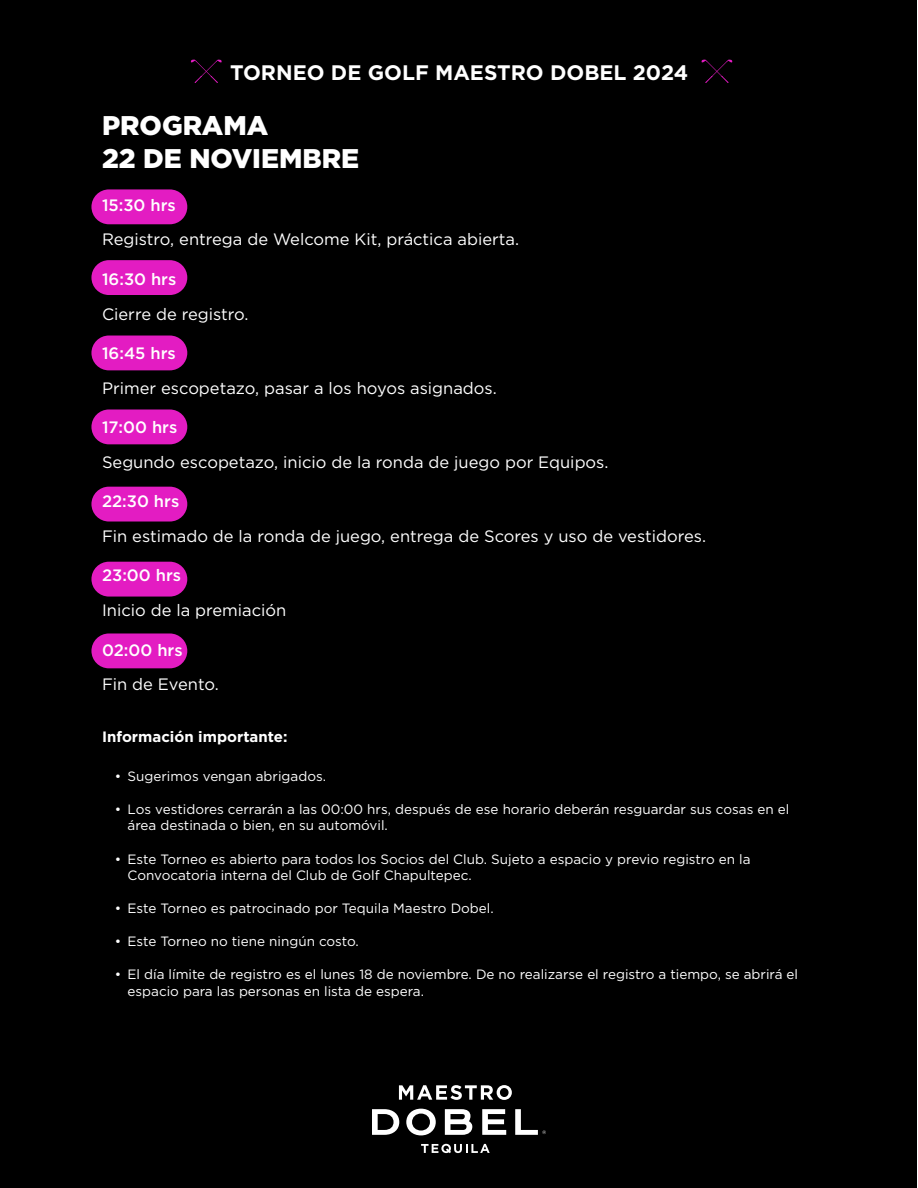
<style>
.page{position:relative;width:918px;height:1188px;background:#fff}
.page>*{position:absolute;margin:0;border:0;box-sizing:border-box;transform-origin:0 0}
.t1{font:900 27px/32.4px "Gotham";color:#fff}
.t2{font:700 21px "Gotham";color:#fff}
.t3{font:16.5px "Gotham";color:#fff}
.t4{font:500 16.5px "Gotham";color:#fff}
.t5{font:700 15px "Gotham";color:#fff}
.t6{font:13.5px/16.2px "Gotham";color:#fff}
</style>
<div class="page">
<div style="left:0;top:0;width:917px;height:1188px;background:#000"></div>
<svg style="left:482px;top:1109px;width:24px;height:26px"></svg>
<svg style="left:445px;top:1109px;width:27px;height:26px"></svg>
<svg style="left:406px;top:1109px;width:30px;height:26px"></svg>
<svg style="left:372px;top:1109px;width:27px;height:26px"></svg>
<svg style="left:515px;top:1109px;width:31px;height:26px"></svg>
<svg style="left:421px;top:1144px;width:69px;height:9px"></svg>
<svg style="left:399px;top:1085px;width:113px;height:15px"></svg>
<svg style="left:191px;top:59px;width:31px;height:24px"></svg>
<svg style="left:702px;top:59px;width:30px;height:24px"></svg>
<div style="left:91px;top:189px;width:96px;height:35px;background:#e31cc2;border-radius:17px"></div>
<div style="left:91px;top:260px;width:96px;height:35px;background:#e31cc2;border-radius:17px"></div>
<div style="left:91px;top:336px;width:96px;height:34px;background:#e31cc2;border-radius:17px"></div>
<div style="left:91px;top:409px;width:96px;height:35px;background:#e31cc2;border-radius:17px"></div>
<div style="left:91px;top:487px;width:96px;height:35px;background:#e31cc2;border-radius:17px"></div>
<div style="left:91px;top:562px;width:96px;height:35px;background:#e31cc2;border-radius:17px"></div>
<div style="left:91px;top:633px;width:96px;height:35px;background:#e31cc2;border-radius:17px"></div>
<h2 class="t2" style="left:230px;top:58px;width:460px">TORNEO DE GOLF MAESTRO DOBEL 2024</h2>
<h1 class="t1" style="left:102px;top:109px;width:259px">PROGRAMA<br>22 DE NOVIEMBRE</h1>
<p class="t4" style="left:102px;top:194px;width:75px">15:30 hrs</p>
<p class="t3" style="left:102px;top:229px;width:419px">Registro, entrega de Welcome Kit, práctica abierta.</p>
<p class="t4" style="left:102px;top:268px;width:76px">16:30 hrs</p>
<p class="t3" style="left:102px;top:303px;width:148px">Cierre de registro.</p>
<p class="t4" style="left:102px;top:343px;width:75px">16:45 hrs</p>
<p class="t3" style="left:102px;top:377px;width:396px">Primer escopetazo, pasar a los hoyos asignados.</p>
<p class="t4" style="left:102px;top:417px;width:77px">17:00 hrs</p>
<p class="t3" style="left:102px;top:451px;width:508px">Segundo escopetazo, inicio de la ronda de juego por Equipos.</p>
<p class="t4" style="left:102px;top:491px;width:79px">22:30 hrs</p>
<p class="t3" style="left:102px;top:525px;width:606px">Fin estimado de la ronda de juego, entrega de Scores y uso de vestidores.</p>
<p class="t4" style="left:102px;top:565px;width:81px">23:00 hrs</p>
<p class="t3" style="left:102px;top:600px;width:186px">Inicio de la premiación</p>
<p class="t4" style="left:102px;top:639px;width:82px">02:00 hrs</p>
<p class="t3" style="left:102px;top:674px;width:118px">Fin de Evento.</p>
<p class="t5" style="left:102px;top:727px;width:187px">Información importante:</p>
<p class="t6" style="left:115px;top:768px;width:213px">• Sugerimos vengan abrigados.</p>
<p class="t6" style="left:128px;top:801px;width:663px;text-indent:-13px">• Los vestidores cerrarán a las 00:00 hrs, después de ese horario deberán resguardar sus cosas en el área destinada o bien, en su automóvil.</p>
<p class="t6" style="left:128px;top:850px;width:625px;text-indent:-13px">• Este Torneo es abierto para todos los Socios del Club. Sujeto a espacio y previo registro en la<br>Convocatoria interna del Club de Golf Chapultepec.</p>
<p class="t6" style="left:115px;top:900px;width:381px">• Este Torneo es patrocinado por Tequila Maestro Dobel.</p>
<p class="t6" style="left:115px;top:933px;width:246px">• Este Torneo no tiene ningún costo.</p>
<p class="t6" style="left:128px;top:966px;width:672px;text-indent:-13px">• El día límite de registro es el lunes 18 de noviembre. De no realizarse el registro a tiempo, se abrirá el espacio para las personas en lista de espera.</p>
</div>
